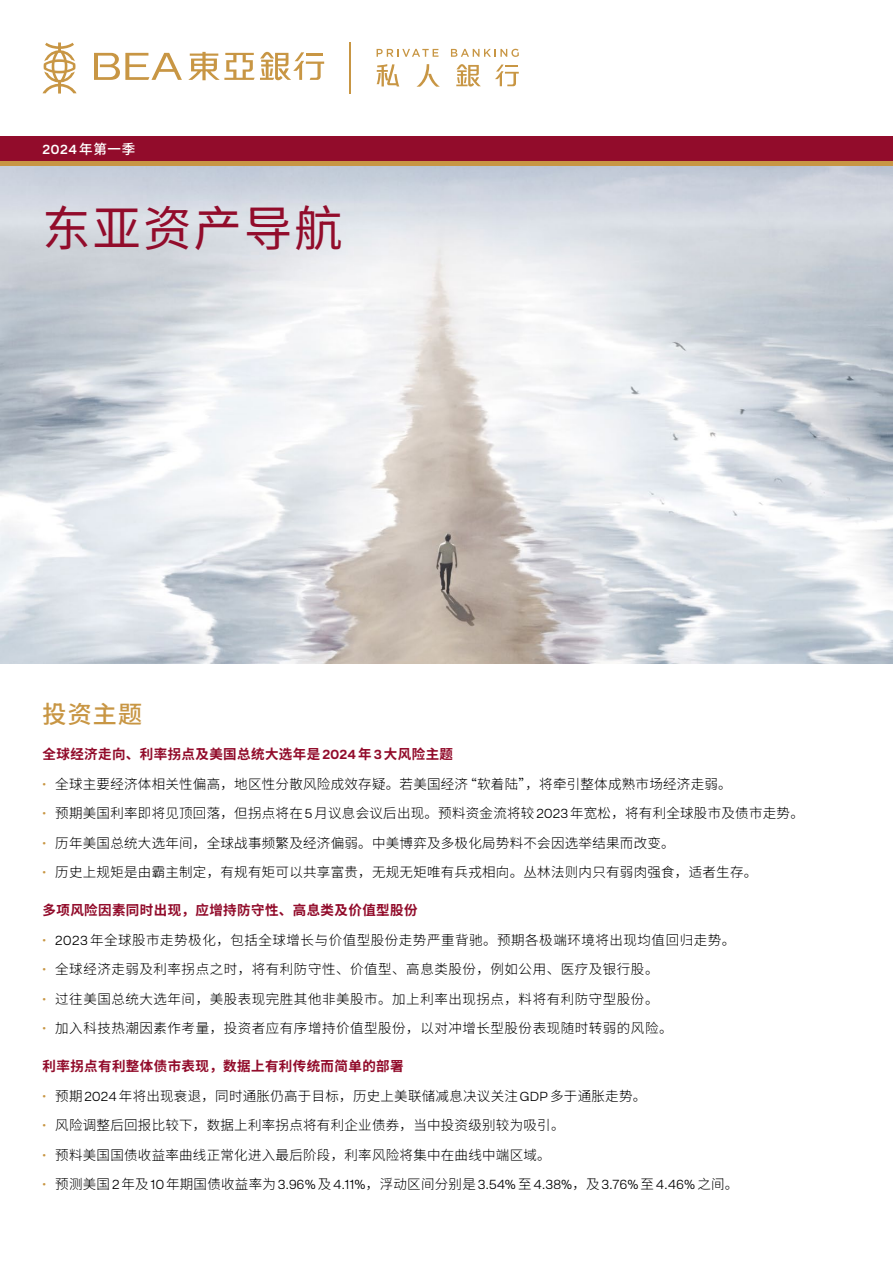
<style>
.page{position:relative;width:893px;height:1263px;background:#fff}
.page>*{position:absolute;margin:0;border:0;box-sizing:border-box;transform-origin:0 0}
.t1{font:48px "Noto Sans SC";letter-spacing:.05em;color:#920c2b}
.t2{font:500 24px "Noto Sans SC";color:#c89644}
.t3{font:300 13.5px "Noto Sans SC";letter-spacing:.02em;color:#000}
.t4{font:300 13.5px "Noto Sans SC";letter-spacing:.04em;color:#000}
.t5{font:700 13.5px "Noto Sans SC";letter-spacing:.03em;color:#920c2b}
.t6{font:300 13.5px "Hando";letter-spacing:.02em;color:#000}
.t7{font:600 13.5px "Hando";color:#fff}
.s1{font-family:"Noto Sans SC";font-weight:500}
.s2{font-family:"Hando"}
.s3{font-family:"Hando";color:#c89644}
.s4{color:#c89644}
.s5{font-family:"Noto Sans SC"}
</style>
<div class="page">
<img style="left:0;top:166px;width:893px;height:497px">
<div style="left:0;top:136px;width:893px;height:26px;background:#920c2b"></div>
<svg style="left:43px;top:43px;width:34px;height:51px"></svg>
<svg style="left:94px;top:53px;width:88px;height:27px"></svg>
<svg style="left:188px;top:52px;width:136px;height:28px"></svg>
<hr style="left:350px;top:43px;width:1px;height:51px;background:#c89644">
<svg style="left:377px;top:49px;width:61px;height:8px"></svg>
<svg style="left:451px;top:49px;width:68px;height:8px"></svg>
<svg style="left:495px;top:65px;width:24px;height:21px"></svg>
<svg style="left:456px;top:64px;width:25px;height:23px"></svg>
<svg style="left:416px;top:64px;width:24px;height:23px"></svg>
<svg style="left:377px;top:64px;width:22px;height:22px"></svg>
<hr style="left:0;top:162px;width:893px;height:4px;background:#c89644">
<p class="t7" style="left:43px;top:142px;width:94px">2024 <span class="s1">年第一季</span></p>
<h1 class="t1" style="left:43px;top:202px;width:301px">东亚资产导航</h1>
<h2 class="t2" style="left:43px;top:700px;width:101px">投资主题</h2>
<p class="t5" style="left:43px;top:747px;width:412px">全球经济走向、利率拐点及美国总统大选年是<span class="s2">2024</span>年<span class="s2">3</span>大风险主题</p>
<p class="t3" style="left:43px;top:776px;width:691px"><span class="s3">•</span> 全球主要经济体相关性偏高，地区性分散风险成效存疑。若美国经济“软着陆”，将牵引整体成熟市场经济走弱。</p>
<p class="t3" style="left:43px;top:806px;width:763px"><span class="s3">•</span> 预期美国利率即将见顶回落，但拐点将在<span class="s2">5</span>月议息会议后出现。预料资金流将较<span class="s2">2023</span>年宽松，将有利全球股市及债市走势。</p>
<p class="t3" style="left:43px;top:835px;width:634px"><span class="s3">•</span> 历年美国总统大选年间，全球战事频繁及经济偏弱。中美博弈及多极化局势料不会因选举结果而改变。</p>
<p class="t3" style="left:43px;top:865px;width:716px"><span class="s3">•</span> 历史上规矩是由霸主制定，有规有矩可以共享富贵，无规无矩唯有兵戎相向。丛林法则内只有弱肉强食，适者生存。</p>
<p class="t5" style="left:43px;top:903px;width:377px">多项风险因素同时出现，应增持防守性、高息类及价值型股份</p>
<p class="t4" style="left:43px;top:932px;width:694px"><span class="s3">•</span> <span class="s2">2023</span>年全球股市走势极化，包括全球增长与价值型股份走势严重背驰。预期各极端环境将出现均值回归走势。</p>
<p class="t4" style="left:43px;top:962px;width:617px"><span class="s3">•</span> 全球经济走弱及利率拐点之时，将有利防守性、价值型、高息类股份，例如公用、医疗及银行股。</p>
<p class="t4" style="left:43px;top:991px;width:617px"><span class="s3">•</span> 过往美国总统大选年间，美股表现完胜其他非美股市。加上利率出现拐点，料将有利防守型股份。</p>
<p class="t4" style="left:43px;top:1021px;width:631px"><span class="s3">•</span> 加入科技热潮因素作考量，投资者应有序增持价值型股份，以对冲增长型股份表现随时转弱的风险。</p>
<p class="t5" style="left:43px;top:1059px;width:363px">利率拐点有利整体债市表现，数据上有利传统而简单的部署</p>
<p class="t3" style="left:43px;top:1088px;width:605px"><span class="s3">•</span> 预期<span class="s2">2024</span>年将出现衰退，同时通胀仍高于目标，历史上美联储减息决议关注<span class="s2">GDP</span>多于通胀走势。</p>
<p class="t3" style="left:43px;top:1118px;width:523px"><span class="s3">•</span> 风险调整后回报比较下，数据上利率拐点将有利企业债券，当中投资级别较为吸引。</p>
<p class="t3" style="left:43px;top:1147px;width:510px"><span class="s3">•</span> 预料美国国债收益率曲线正常化进入最后阶段，利率风险将集中在曲线中端区域。</p>
<p class="t6" style="left:43px;top:1177px;width:697px"><span class="s4">•</span> <span class="s5">预测美国</span>2<span class="s5">年及</span>10<span class="s5">年期国债收益率为</span>3.96%<span class="s5">及</span>4.11%<span class="s5">，浮动区间分别是</span>3.54%<span class="s5">至</span>4.38%<span class="s5">，及</span>3.76%<span class="s5">至</span>4.46%<span class="s5">之间。</span></p>
</div>
